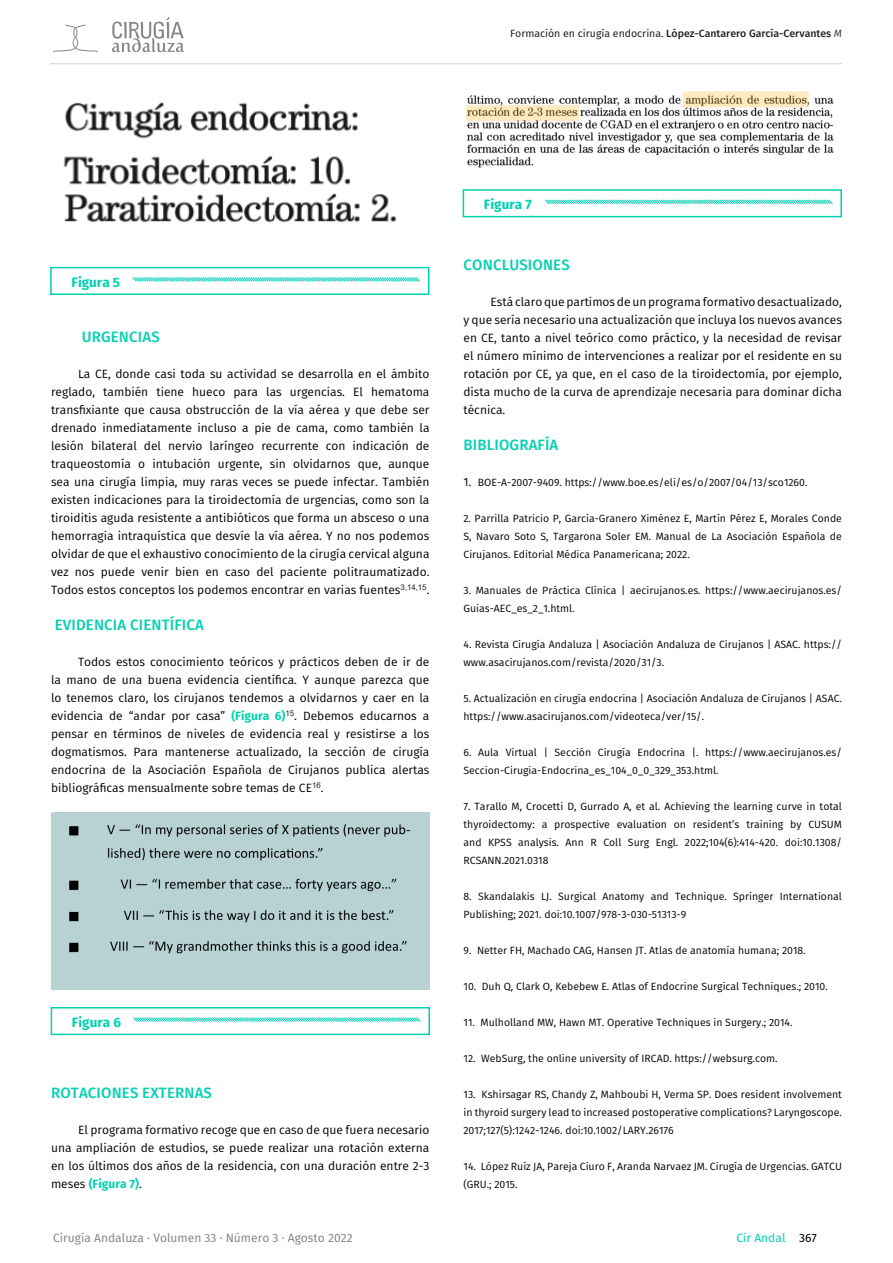
<style>
.page{position:relative;width:893px;height:1263px;background:#fff}
.page>*{position:absolute;margin:0;border:0;box-sizing:border-box;transform-origin:0 0}
.BIBLIOGRAFÍA{font:500 15px "Fira Sans";letter-spacing:.01em;color:#00d1b2}
.Pie_Foto_-_Nombre{font:700 13.5px "Fira Sans";color:#00d1b2}
.BIBLIOGRAFÍA-2{font:12px/18px "Fira Sans";color:#000;text-align:justify}
.t1{font:12px "Fira Sans";color:#878787}
.t2{font:12px "Fira Sans";color:#00d1b2}
.BIBLIOGRAFÍA-3{font:10.5px/18px "Fira Sans";color:#000}
.t3{font:500 10.5px "Fira Sans";color:#231f20}
.s1{font-weight:400}
.s2{font-weight:400;font-style:italic;color:#333}
.s3{font-weight:700;color:#00d1b2}
.s4{font-size:12px}
.s5{color:#000}
</style>
<div class="page">
<svg style="left:53px;top:24px;width:45px;height:29px"></svg>
<svg style="left:112px;top:17px;width:72px;height:35px"></svg>
<hr style="left:50px;top:64px;width:792px;height:1px;background:#d1d1d1">
<img style="left:63px;top:102px;width:333px;height:121px">
<div style="left:50px;top:267px;width:379px;height:28px;border:2px solid #00d1b2"></div>
<svg style="left:132px;top:277px;width:289px;height:5px"></svg>
<img style="left:51px;top:812px;width:378px;height:177px">
<div style="left:51px;top:1007px;width:379px;height:28px;border:2px solid #00d1b2"></div>
<svg style="left:133px;top:1017px;width:288px;height:5px"></svg>
<img style="left:466px;top:91px;width:368px;height:77px">
<div style="left:463px;top:189px;width:379px;height:28px;border:2px solid #00d1b2"></div>
<svg style="left:545px;top:199px;width:288px;height:5px"></svg>
<p class="t3" style="left:510px;top:25px;width:333px"><span class="s1">Formación en cirugía endocrina.</span> López-Cantarero García-Cervantes <span class="s2">M</span></p>
<p class="Pie_Foto_-_Nombre" style="left:71px;top:270px;width:50px">Figura 5</p>
<p class="BIBLIOGRAFÍA" style="left:82px;top:325px;width:79px">URGENCIAS</p>
<p class="BIBLIOGRAFÍA-2" style="left:51px;top:365px;width:380px;text-indent:27px">La CE, donde casi toda su actividad se desarrolla en el ámbito reglado, también tiene hueco para las urgencias. El hematoma transfixiante que causa obstrucción de la vía aérea y que debe ser drenado inmediatamente incluso a pie de cama, como también la lesión bilateral del nervio laríngeo recurrente con indicación de traqueostomía o intubación urgente, sin olvidarnos que, aunque sea una cirugía limpia, muy raras veces se puede infectar. También existen indicaciones para la tiroidectomía de urgencias, como son la tiroiditis aguda resistente a antibióticos que forma un absceso o una hemorragia intraquística que desvíe la vía aérea. Y no nos podemos olvidar de que el exhaustivo conocimiento de la cirugía cervical alguna vez nos puede venir bien en caso del paciente politraumatizado.<br>Todos estos conceptos los podemos encontrar en varias fuentes<sup>3,14,15</sup>.</p>
<p class="BIBLIOGRAFÍA" style="left:55px;top:613px;width:151px">EVIDENCIA CIENTÍFICA</p>
<p class="BIBLIOGRAFÍA-2" style="left:51px;top:653px;width:380px;text-indent:27px">Todos estos conocimiento teóricos y prácticos deben de ir de la mano de una buena evidencia científica. Y aunque parezca que lo tenemos claro, los cirujanos tendemos a olvidarnos y caer en la evidencia de “andar por casa” <span class="s3">(Figura 6)</span><sup>15</sup>. Debemos educarnos a pensar en términos de niveles de evidencia real y resistirse a los dogmatismos. Para mantenerse actualizado, la sección de cirugía endocrina de la Asociación Española de Cirujanos publica alertas bibliográficas mensualmente sobre temas de CE<sup>16</sup>.</p>
<p class="Pie_Foto_-_Nombre" style="left:72px;top:1010px;width:51px">Figura 6</p>
<p class="BIBLIOGRAFÍA" style="left:51px;top:1081px;width:162px">ROTACIONES EXTERNAS</p>
<p class="BIBLIOGRAFÍA-2" style="left:51px;top:1121px;width:380px;text-indent:27px">El programa formativo recoge que en caso de que fuera necesario una ampliación de estudios, se puede realizar una rotación externa en los últimos dos años de la residencia, con una duración entre 2-3 meses <span class="s3">(Figura 7)</span>.</p>
<p class="Pie_Foto_-_Nombre" style="left:484px;top:193px;width:49px">Figura 7</p>
<p class="BIBLIOGRAFÍA" style="left:464px;top:253px;width:108px">CONCLUSIONES</p>
<p class="BIBLIOGRAFÍA-2" style="left:463px;top:293px;width:380px;text-indent:27px">Está claro que partimos de un programa formativo desactualizado, y que sería necesario una actualización que incluya los nuevos avances en CE, tanto a nivel teórico como práctico, y la necesidad de revisar el número mínimo de intervenciones a realizar por el residente en su rotación por CE, ya que, en el caso de la tiroidectomía, por ejemplo, dista mucho de la curva de aprendizaje necesaria para dominar dicha técnica.</p>
<p class="BIBLIOGRAFÍA" style="left:464px;top:433px;width:96px">BIBLIOGRAFÍA</p>
<p class="BIBLIOGRAFÍA-3" style="left:463px;top:473px;width:345px"><span class="s4">1.</span> BOE-A-2007-9409. https://www.boe.es/eli/es/o/2007/04/13/sco1260.</p>
<p class="BIBLIOGRAFÍA-3" style="left:463px;top:509px;width:380px;text-align:justify">2. Parrilla Patricio P, García-Granero Ximénez E, Martín Pérez E, Morales Conde S, Navaro Soto S, Targarona Soler EM. Manual de La Asociación Española de Cirujanos. Editorial Médica Panamericana; 2022.</p>
<p class="BIBLIOGRAFÍA-3" style="left:463px;top:581px;width:380px">3. Manuales de Práctica Clínica | aecirujanos.es. https://www.aecirujanos.es/<br>Guias-AEC_es_2_1.html.</p>
<p class="BIBLIOGRAFÍA-3" style="left:463px;top:635px;width:380px">4. Revista Cirugía Andaluza | Asociación Andaluza de Cirujanos | ASAC. https:// www.asacirujanos.com/revista/2020/31/3.</p>
<p class="BIBLIOGRAFÍA-3" style="left:463px;top:689px;width:380px">5. Actualización en cirugía endocrina | Asociación Andaluza de Cirujanos | ASAC. https://www.asacirujanos.com/videoteca/ver/15/.</p>
<p class="BIBLIOGRAFÍA-3" style="left:463px;top:743px;width:380px">6. Aula Virtual | Sección Cirugía Endocrina |. https://www.aecirujanos.es/<br>Seccion-Cirugia-Endocrina_es_104_0_0_329_353.html.</p>
<p class="BIBLIOGRAFÍA-3" style="left:463px;top:797px;width:380px;text-align:justify">7. Tarallo M, Crocetti D, Gurrado A, et al. Achieving the learning curve in total thyroidectomy: a prospective evaluation on resident’s training by CUSUM and KPSS analysis. Ann R Coll Surg Engl. 2022;104(6):414-420. doi:10.1308/ RCSANN.2021.0318</p>
<p class="BIBLIOGRAFÍA-3" style="left:463px;top:887px;width:380px">8. Skandalakis LJ. Surgical Anatomy and Technique. Springer International<br>Publishing; 2021. doi:10.1007/978-3-030-51313-9</p>
<p class="BIBLIOGRAFÍA-3" style="left:463px;top:941px;width:344px">9. Netter FH, Machado CAG, Hansen JT. Atlas de anatomía humana; 2018.</p>
<p class="BIBLIOGRAFÍA-3" style="left:463px;top:977px;width:366px">10. Duh Q, Clark O, Kebebew E. Atlas of Endocrine Surgical Techniques.; 2010.</p>
<p class="BIBLIOGRAFÍA-3" style="left:463px;top:1013px;width:331px">11. Mulholland MW, Hawn MT. Operative Techniques in Surgery.; 2014.</p>
<p class="BIBLIOGRAFÍA-3" style="left:463px;top:1049px;width:315px">12. WebSurg, the online university of IRCAD. https://websurg.com.</p>
<p class="BIBLIOGRAFÍA-3" style="left:463px;top:1085px;width:380px;text-align:justify">13. Kshirsagar RS, Chandy Z, Mahboubi H, Verma SP. Does resident involvement in thyroid surgery lead to increased postoperative complications? Laryngoscope.<br>2017;127(5):1242-1246. doi:10.1002/LARY.26176</p>
<p class="BIBLIOGRAFÍA-3" style="left:463px;top:1157px;width:380px">14. López Ruíz JA, Pareja Ciuro F, Aranda Narvaez JM. Cirugía de Urgencias. GATCU (GRU.; 2015.</p>
<p class="t1" style="left:53px;top:1229px;width:301px">Cirugía Andaluza · Volumen 33 · Número 3 · Agosto 2022</p>
<p class="t2" style="left:736px;top:1229px;width:82px">Cir Andal <span class="s5">367</span></p>
</div>
